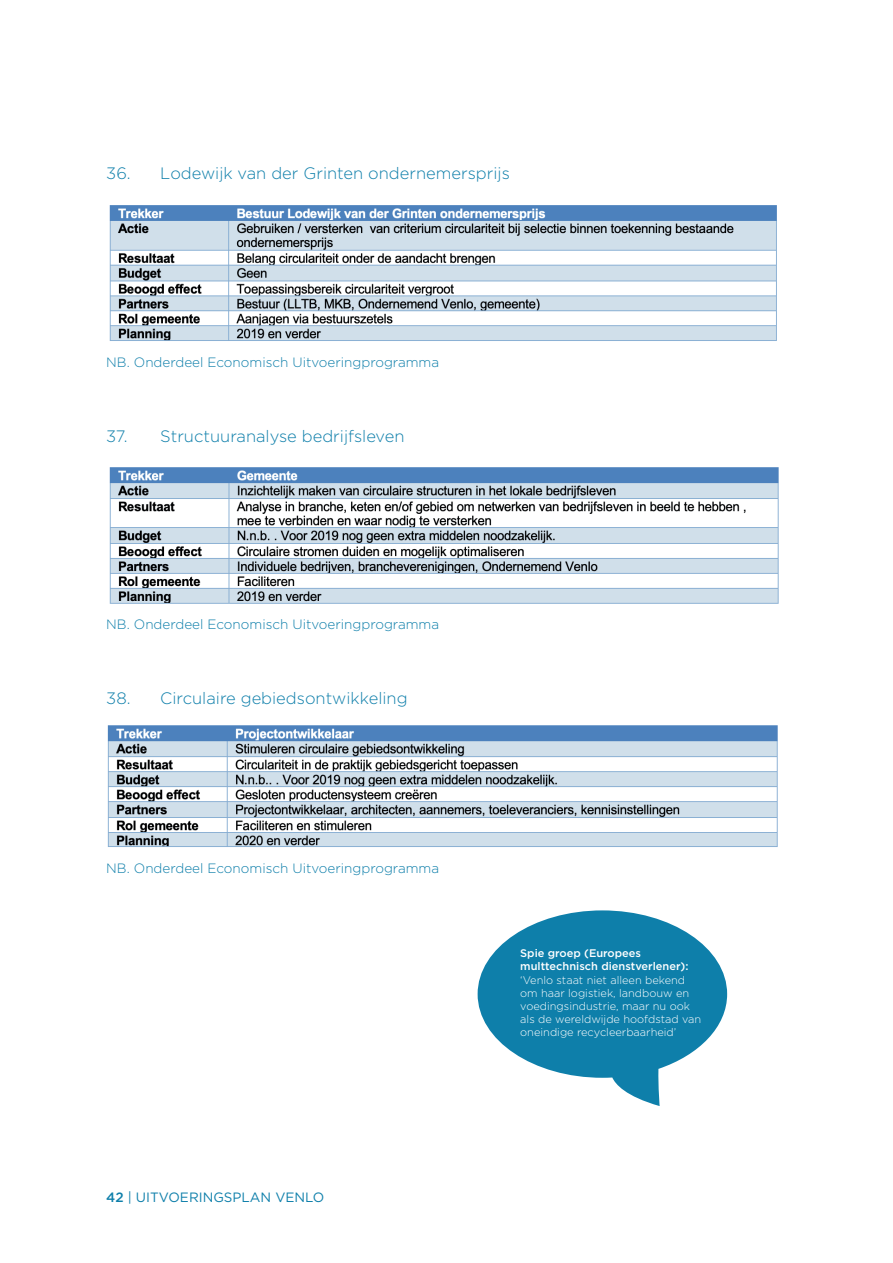
<style>
.page{position:relative;width:893px;height:1263px;background:#fff}
.page>*{position:absolute;margin:0;border:0;box-sizing:border-box;transform-origin:0 0}
.t1{font:300 16.5px "Gotham";color:#0e7faa}
.t2{font:300 13.5px "Gotham";color:#0e7faa}
.t3{font:13.5px "Gotham";color:#0e7faa}
.t4{font:300 10.95px/13.2px "Gotham";color:#fff}
.t5{font:500 10.95px/13.2px "Gotham";color:#fff}
.s1{font-weight:500}
</style>
<div class="page">
<img style="left:109px;top:205px;width:668px;height:136px">
<img style="left:109px;top:467px;width:670px;height:137px">
<img style="left:107px;top:725px;width:671px;height:122px">
<svg style="left:478px;top:910px;width:249px;height:196px;fill:#0e7faa"></svg>
<h1 class="t1" style="left:106px;top:163px;width:405px">36. Lodewijk van der Grinten ondernemersprijs</h1>
<p class="t2" style="left:106px;top:353px;width:334px">NB. Onderdeel Economisch Uitvoeringprogramma</p>
<h1 class="t1" style="left:106px;top:425px;width:300px">37. Structuuranalyse bedrijfsleven</h1>
<p class="t2" style="left:106px;top:616px;width:334px">NB. Onderdeel Economisch Uitvoeringprogramma</p>
<h1 class="t1" style="left:106px;top:688px;width:303px">38. Circulaire gebiedsontwikkeling</h1>
<p class="t2" style="left:106px;top:859px;width:334px">NB. Onderdeel Economisch Uitvoeringprogramma</p>
<p class="t3" style="left:106px;top:1189px;width:220px"><span class="s1">42</span> | UITVOERINGSPLAN VENLO</p>
<p class="t5" style="left:520px;top:946px;width:170px">Spie groep (Europees multtechnisch dienstverlener):</p>
<p class="t4" style="left:520px;top:973px;width:183px">‘Venlo staat niet alleen bekend om haar logistiek, landbouw en voedingsindustrie, maar nu ook als de wereldwijde hoofdstad van oneindige recycleerbaarheid’</p>
</div>
